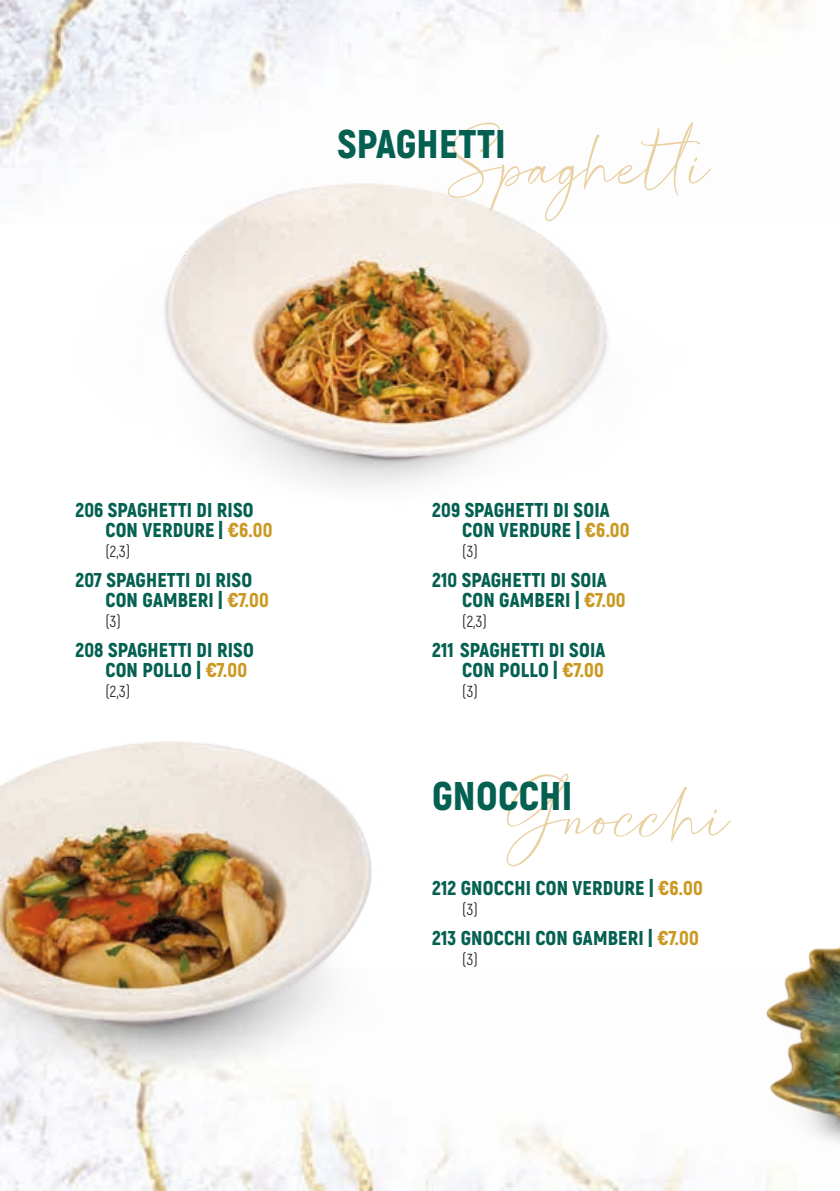
<style>
.page{position:relative;width:840px;height:1191px;background:#fff}
.page>*{position:absolute;margin:0;border:0;box-sizing:border-box;transform-origin:0 0}
.t1{font:113.2px "Southland";letter-spacing:.01em;color:#e9d0a0}
.t2{font:900 40px "Akrobat";letter-spacing:.01em;color:#046050}
.t3{font:900 20px/20px "Akrobat";letter-spacing:.01em;color:#046050}
.t4{font:16px "Akrobat";color:#1d1d1b}
.s1{color:#cb9922}
</style>
<div class="page">
<img style="left:0;top:1083px;width:687px;height:108px">
<img style="left:0;top:0;width:804px;height:189px">
<img style="left:766px;top:947px;width:73px;height:244px">
<img style="left:64px;top:183px;width:620px;height:305px">
<img style="left:0;top:742px;width:372px;height:341px">
<h1 class="t1" style="left:447px;top:107px;width:263px">Spaghetti</h1>
<h2 class="t2" style="left:337px;top:118px;width:170px">SPAGHETTI</h2>
<p class="t3" style="left:105px;top:500px;width:169px;text-indent:-30px">206 SPAGHETTI DI RISO<br>CON VERDURE | <span class="s1">€6.00</span></p>
<p class="t4" style="left:105px;top:542px;width:26px">(2,3)</p>
<p class="t3" style="left:105px;top:570px;width:165px;text-indent:-30px">207 SPAGHETTI DI RISO<br>CON GAMBERI | <span class="s1">€7.00</span></p>
<p class="t4" style="left:105px;top:612px;width:17px">(3)</p>
<p class="t3" style="left:105px;top:640px;width:150px;text-indent:-30px">208 SPAGHETTI DI RISO<br>CON POLLO | <span class="s1">€7.00</span></p>
<p class="t4" style="left:105px;top:682px;width:26px">(2,3)</p>
<p class="t3" style="left:462px;top:500px;width:169px;text-indent:-30px">209 SPAGHETTI DI SOIA<br>CON VERDURE | <span class="s1">€6.00</span></p>
<p class="t4" style="left:462px;top:542px;width:17px">(3)</p>
<p class="t3" style="left:462px;top:570px;width:165px;text-indent:-30px">210 SPAGHETTI DI SOIA<br>CON GAMBERI | <span class="s1">€7.00</span></p>
<p class="t4" style="left:462px;top:612px;width:26px">(2,3)</p>
<p class="t3" style="left:432px;top:640px;width:175px;text-align:right">211 SPAGHETTI DI SOIA<br>CON POLLO | <span class="s1">€7.00</span></p>
<p class="t4" style="left:462px;top:682px;width:17px">(3)</p>
<h1 class="t1" style="left:506px;top:759px;width:224px">Gnocchi</h1>
<h2 class="t2" style="left:432px;top:770px;width:142px">GNOCCHI</h2>
<p class="t3" style="left:432px;top:878px;width:272px">212 GNOCCHI CON VERDURE | <span class="s1">€6.00</span></p>
<p class="t4" style="left:462px;top:900px;width:17px">(3)</p>
<p class="t3" style="left:432px;top:928px;width:268px">213 GNOCCHI CON GAMBERI | <span class="s1">€7.00</span></p>
<p class="t4" style="left:462px;top:950px;width:17px">(3)</p>
</div>
